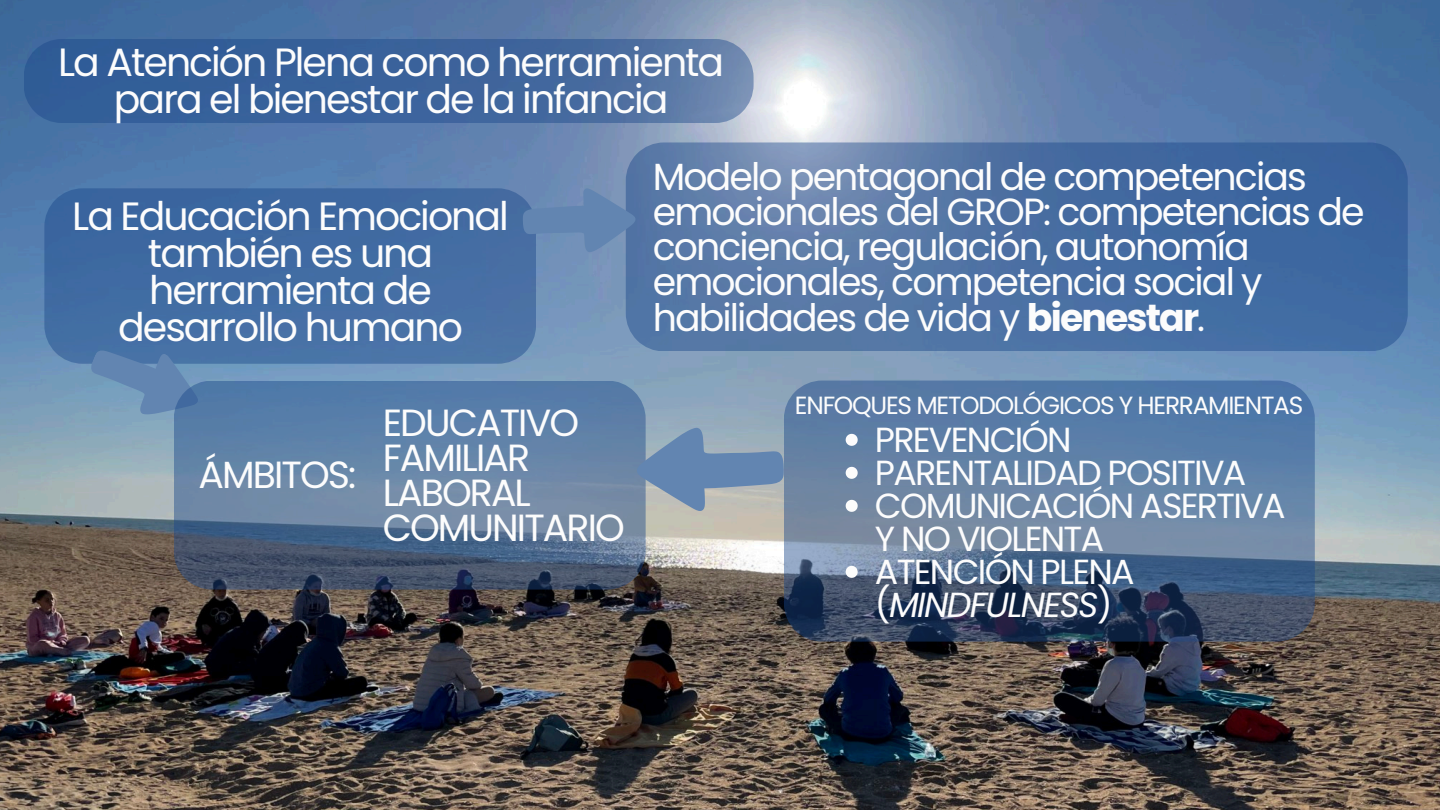
<style>
.page{position:relative;width:1440px;height:810px;background:#fff}
.page>*{position:absolute;margin:0;border:0;box-sizing:border-box;transform-origin:0 0}
.t1{font:39.4px/37.1px "Poppins";letter-spacing:-.05em;color:#fcfcfc;text-align:center}
.t2{font:37.9px/35.2px "Poppins";letter-spacing:-.05em;color:#fcfcfc}
.t3{font:34.9px/33px "Poppins";letter-spacing:-.05em;color:#fcfcfc}
.t4{font:24.9px "Poppins";letter-spacing:-.05em;color:#fcfcfc}
.s1{font-weight:700}
.s2{font-style:italic}
</style>
<div class="page">
<img style="left:0;top:0;width:1440px;height:810px">
<svg style="left:24px;top:39px;width:730px;height:84px;fill:#3a629b"></svg>
<svg style="left:44px;top:188px;width:492px;height:176px;fill:#426da3"></svg>
<svg style="left:626px;top:142px;width:782px;height:209px"></svg>
<svg style="left:523px;top:188px;width:113px;height:65px"></svg>
<svg style="left:81px;top:329px;width:129px;height:104px"></svg>
<svg style="left:174px;top:381px;width:472px;height:209px"></svg>
<svg style="left:784px;top:381px;width:531px;height:261px"></svg>
<svg style="left:846px;top:434px;width:12px;height:12px"></svg>
<svg style="left:846px;top:467px;width:12px;height:12px"></svg>
<svg style="left:846px;top:500px;width:12px;height:12px"></svg>
<svg style="left:846px;top:566px;width:12px;height:12px"></svg>
<svg style="left:636px;top:427px;width:148px;height:84px"></svg>
<h2 class="t1" style="left:58px;top:43px;width:668px">La Atención Plena como herramienta para el bienestar de la infancia</h2>
<p class="t1" style="left:72px;top:198px;width:438px">La Educación Emocional también es una herramienta de desarrollo humano</p>
<h1 class="t2" style="left:198px;top:458px;width:159px">ÁMBITOS:</h1>
<p class="t2" style="left:383px;top:405px;width:244px">EDUCATIVO<br>FAMILIAR<br>LABORAL<br>COMUNITARIO</p>
<p class="t2" style="left:653px;top:159px;width:713px">Modelo pentagonal de competencias emocionales del GROP: competencias de conciencia, regulación, autonomía emocionales, competencia social y habilidades de vida y <span class="s1">bienestar</span>.</p>
<p class="t4" style="left:795px;top:387px;width:510px">ENFOQUES METODOLÓGICOS Y HERRAMIENTAS</p>
<p class="t3" style="left:875px;top:423px;width:198px">PREVENCIÓN</p>
<p class="t3" style="left:875px;top:456px;width:373px">PARENTALIDAD POSITIVA</p>
<p class="t3" style="left:875px;top:489px;width:412px">COMUNICACIÓN ASERTIVA<br>Y NO VIOLENTA</p>
<h1 class="t3" style="left:875px;top:555px;width:261px">ATENCIÓN PLENA (<span class="s2">MINDFULNESS</span>)</h1>
</div>
